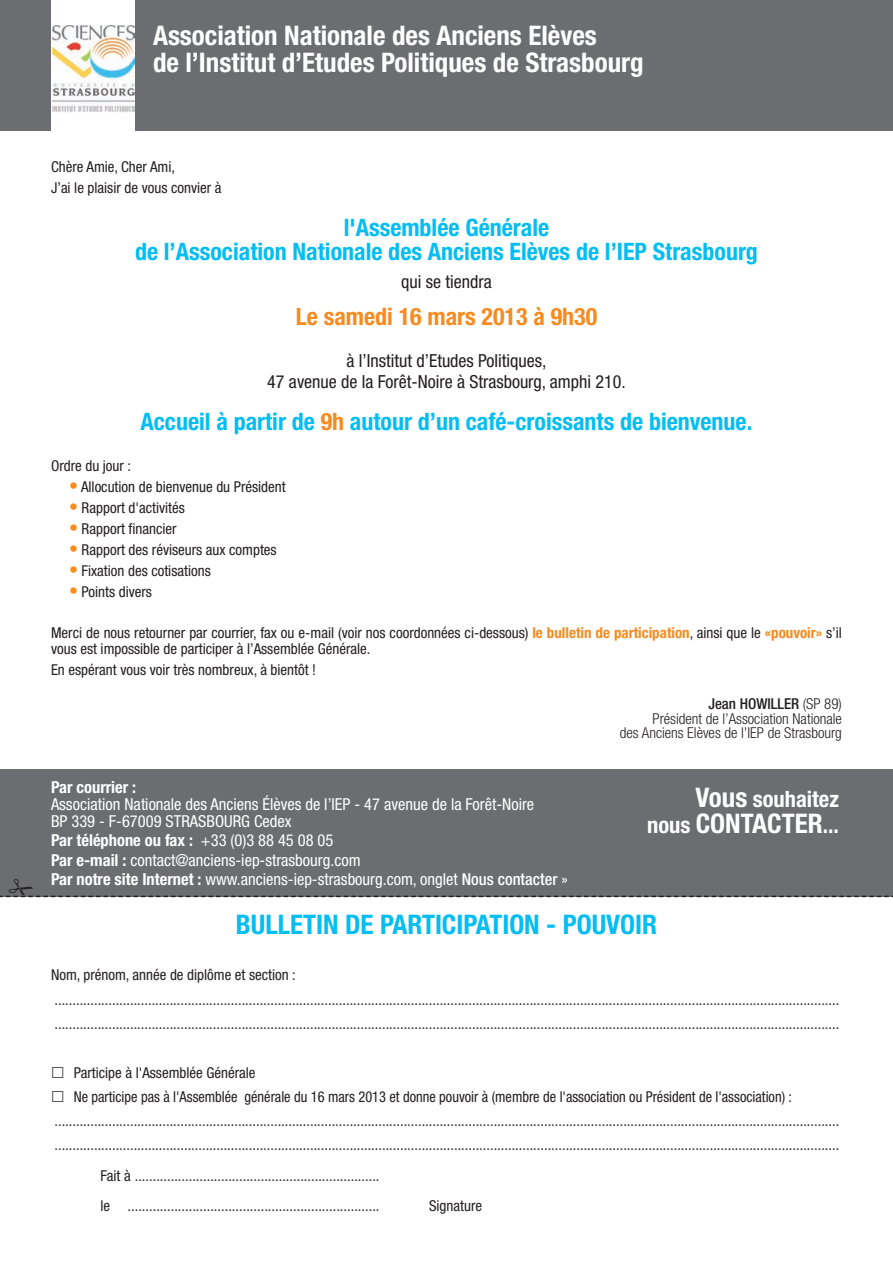
<style>
.page{position:relative;width:893px;height:1263px;background:#fff}
.page>*{position:absolute;margin:0;border:0;box-sizing:border-box;transform-origin:0 0}
.t1{font:700 condensed 27px/27px "Helvetica Neue";color:#fff}
.t2{font:700 condensed 27px "Helvetica Neue";color:#04bdf2}
.t3{font:700 condensed 27px "Helvetica Neue";color:#fff}
.t4{font:700 condensed 24px/23.1px "Helvetica Neue";color:#04bdf2;text-align:center}
.t5{font:700 condensed 24px "Helvetica Neue";color:#f68b1f}
.t6{font:700 condensed 22.5px "Helvetica Neue";color:#fff}
.t7{font:condensed 18px/20.9px "Helvetica Neue";color:#231f20;text-align:center}
.t8{font:condensed 16.5px/19.2px "Helvetica Neue";color:#fff}
.t9{font:700 condensed 16.5px "Helvetica Neue";color:#fff}
.t10{font:condensed 15px/24.3px "Helvetica Neue";color:#231f20}
.t11{font:condensed 15px "Helvetica Neue";color:#231f20;scale:.96 1}
.t12{font:300 condensed 15px/14.2px "Helvetica Neue";color:#231f20;text-align:right}
.s1{color:#f68b1f}
.s2{font-size:18px;color:#f68b1f}
.s3{font-weight:700;color:#f68b1f}
.s4{font-weight:500}
.s5{font-weight:700}
.s6{font-size:27px}
.s7{font-size:22.5px}
</style>
<div class="page">
<div style="left:0;top:769px;width:893px;height:128px;background:#6c6d70"></div>
<div style="left:0;top:0;width:893px;height:131px;background:#6c6d70"></div>
<div style="left:51px;top:0;width:84px;height:137px;background:#fff"></div>
<img style="left:53px;top:25px;width:81px;height:88px">
<svg style="left:0;top:895px;width:893px;height:2px"></svg>
<h1 class="t1" style="left:153px;top:24px;width:492px">Association Nationale des Anciens Elèves<br>de l’Institut d’Etudes Politiques de Strasbourg</h1>
<p class="t10" style="left:51px;top:156px;width:126px">Chère Amie, Cher Ami,</p>
<p class="t10" style="left:51px;top:177px;width:172px">J’ai le plaisir de vous convier à</p>
<h2 class="t4" style="left:135px;top:218px;width:624px">l'Assemblée Générale<br>de l’Association Nationale des Anciens Elèves de l’IEP Strasbourg</h2>
<p class="t7" style="left:401px;top:273px;width:92px">qui se tiendra</p>
<h2 class="t5" style="left:296px;top:308px;width:303px">Le samedi 16 mars 2013 à 9h30</h2>
<p class="t7" style="left:267px;top:352px;width:360px">à l’Institut d’Etudes Politiques,<br>47 avenue de la Forêt-Noire à Strasbourg, amphi 210.</p>
<h2 class="t4" style="left:141px;top:411px;width:613px">Accueil à partir de <span class="s1">9h</span> autour d’un café-croissants de bienvenue.</h2>
<p class="t10" style="left:51px;top:455px;width:82px">Ordre du jour :</p>
<p class="t10" style="left:69px;top:476px;width:218px"><span class="s2">•</span> Allocution de bienvenue du Président</p>
<p class="t10" style="left:69px;top:497px;width:117px"><span class="s2">•</span> Rapport d'activités</p>
<p class="t10" style="left:69px;top:518px;width:109px"><span class="s2">•</span> Rapport financier</p>
<p class="t10" style="left:69px;top:539px;width:209px"><span class="s2">•</span> Rapport des réviseurs aux comptes</p>
<p class="t10" style="left:69px;top:559px;width:143px"><span class="s2">•</span> Fixation des cotisations</p>
<p class="t10" style="left:69px;top:580px;width:85px"><span class="s2">•</span> Points divers</p>
<p class="t10" style="left:51px;top:626px;width:792px;line-height:15.8px">Merci de nous retourner par courrier, fax ou e-mail (voir nos coordonnées ci-dessous) <span class="s3">le bulletin de participation</span>, ainsi que le <span class="s3">«pouvoir»</span> s’il vous est impossible de participer à l’Assemblée Générale.</p>
<p class="t10" style="left:51px;top:659px;width:267px">En espérant vous voir très nombreux, à bientôt !</p>
<p class="t12" style="left:620px;top:698px;width:224px"><span class="s4">Jean HOWILLER</span> (SP 89)<br>Président de l’Association Nationale<br>des Anciens Elèves de l’IEP de Strasbourg</p>
<p class="t9" style="left:51px;top:781px;width:87px">Par courrier :</p>
<p class="t8" style="left:51px;top:797px;width:485px;line-height:17.1px">Association Nationale des Anciens Élèves de l’IEP - 47 avenue de la Forêt-Noire<br>BP 339 - F-67009 STRASBOURG Cedex</p>
<p class="t8" style="left:51px;top:832px;width:518px"><span class="s5">Par téléphone ou fax :</span> +33 (0)3 88 45 08 05<br><span class="s5">Par e-mail :</span> contact@anciens-iep-strasbourg.com<br><span class="s5">Par notre site Internet :</span> www.anciens-iep-strasbourg.com, onglet <span class="s4">Nous contacter</span> »</p>
<h3 class="t6" style="left:695px;top:780px;width:145px"><span class="s6">Vous</span> souhaitez</h3>
<h1 class="t3" style="left:647px;top:801px;width:193px"><span class="s7">nous</span> CONTACTER<span class="s7">...</span></h1>
<h1 class="t2" style="left:236px;top:915px;width:423px">BULLETIN DE PARTICIPATION - POUVOIR</h1>
<p class="t10" style="left:51px;top:964px;width:790px">Nom, prénom, année de diplôme et section : .......................................................................................................................................................................................................................... ..........................................................................................................................................................................................................................</p>
<p class="t10" style="left:74px;top:1061px;width:183px">Participe à l'Assemblée Générale</p>
<p class="t11" style="left:74px;top:1091px;width:750px">Ne participe pas à l'Assemblée générale du 16 mars 2013 et donne pouvoir à (membre de l'association ou Président de l'association) :</p>
<p class="t10" style="left:54px;top:1110px;width:786px">..........................................................................................................................................................................................................................</p>
<p class="t10" style="left:54px;top:1134px;width:786px">..........................................................................................................................................................................................................................</p>
<p class="t10" style="left:101px;top:1161px;width:280px;line-height:30.3px">Fait à .................................................................... le ......................................................................</p>
<p class="t10" style="left:429px;top:1194px;width:55px">Signature</p>
</div>
